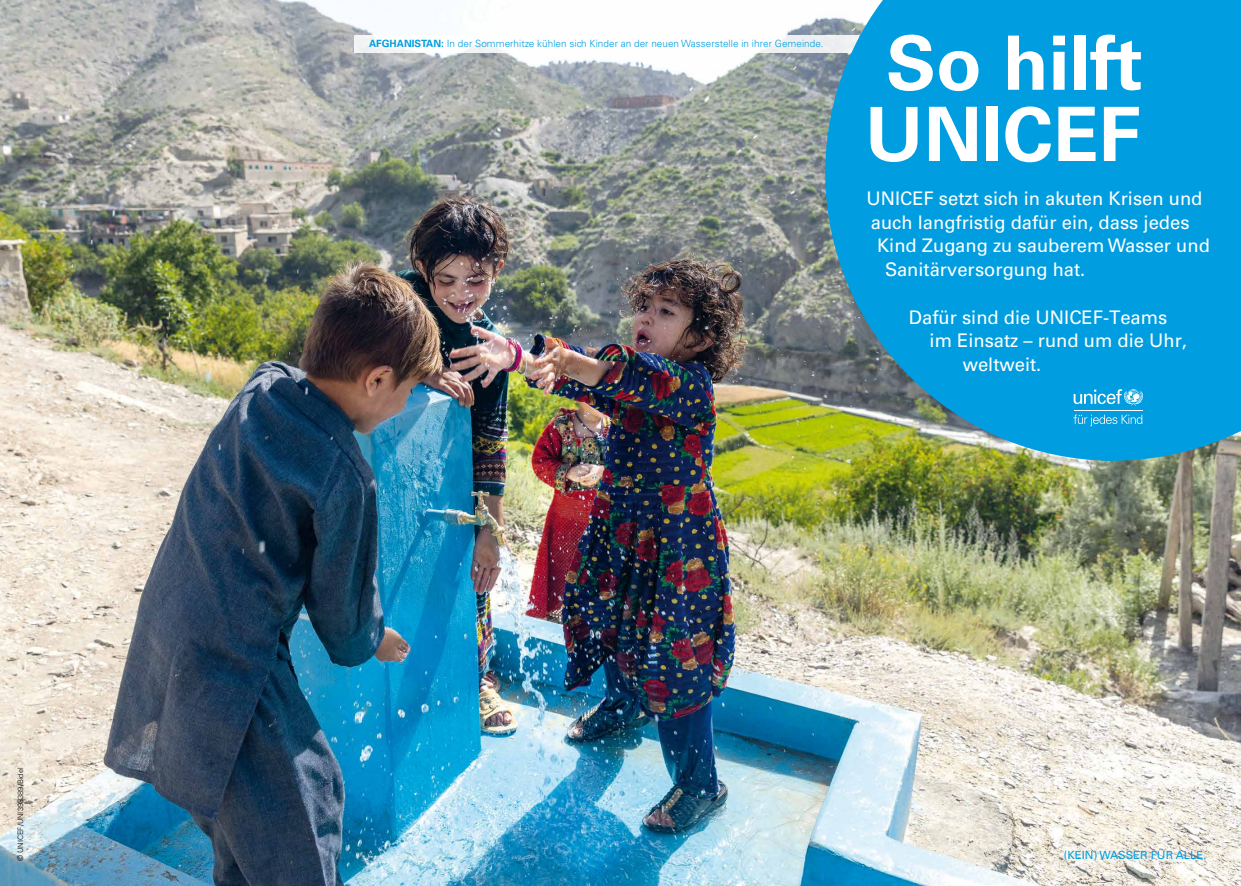
<style>
.page{position:relative;width:1241px;height:886px;background:#fff}
.page>*{position:absolute;margin:0;border:0;box-sizing:border-box;transform-origin:0 0}
.t1{font:700 75px/71.2px "Univers LT Std";color:#fff}
.t2{font:18.75px "Univers LT Std";color:#fff}
.t3{font:11.25px "Univers LT Std";color:#009ee0}
.t4{font:300 10px "Univers LT Std";color:#009ee0}
.t5{font:300 7.5px "Univers LT Std";color:#000}
.s1{font-weight:700}
</style>
<div class="page">
<img style="left:0;top:0;width:1240px;height:886px">
<div style="left:354px;top:35px;width:504px;height:18px;background:#fff"></div>
<svg style="left:825px;top:0;width:415px;height:461px;background:#129dd3"></svg>
<div style="left:1055px;top:355px;width:105px;height:106px;background:#009ee0;border-radius:50%"></div>
<svg style="left:1073px;top:415px;width:69px;height:11px"></svg>
<svg style="left:1073px;top:389px;width:69px;height:17px"></svg>
<hr style="left:1073px;top:410px;width:69px;height:1px;background:#fff">
<p class="t5" style="left:16px;top:861px;width:95px;rotate:-90deg">© UNICEF/UNI398389/Bidel</p>
<p class="t4" style="left:369px;top:37px;width:456px"><span class="s1">AFGHANISTAN:</span> In der Sommerhitze kühlen sich Kinder an der neuen Wasserstelle in ihrer Gemeinde.</p>
<h1 class="t1" style="left:865px;top:28px;width:279px">So hilft<br>UNICEF</h1>
<p class="t2" style="left:866px;top:187px;width:337px">UNICEF setzt sich in akuten Krisen und</p>
<p class="t2" style="left:870px;top:211px;width:320px">auch langfristig dafür ein, dass jedes</p>
<p class="t2" style="left:876px;top:235px;width:334px">Kind Zugang zu sauberem Wasser und</p>
<p class="t2" style="left:885px;top:258px;width:202px">Sanitärversorgung hat.</p>
<p class="t2" style="left:908px;top:306px;width:260px">Dafür sind die UNICEF-Teams</p>
<p class="t2" style="left:929px;top:330px;width:259px">im Einsatz – rund um die Uhr,</p>
<p class="t2" style="left:962px;top:353px;width:80px">weltweit.</p>
<p class="t3" style="left:1063px;top:848px;width:144px">(KEIN) WASSER FÜR ALLE.</p>
</div>
